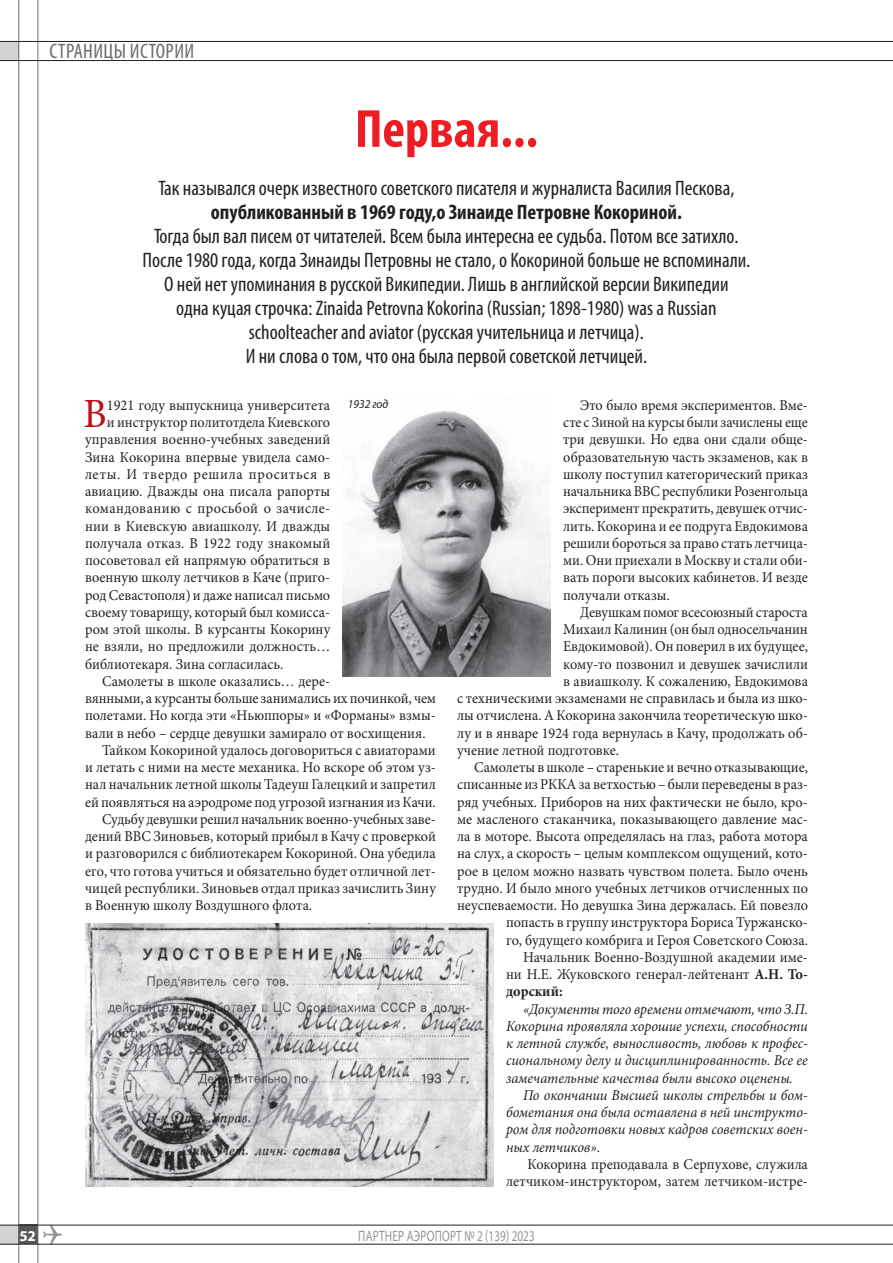
<style>
.page{position:relative;width:893px;height:1263px;background:#fff}
.page>*{position:absolute;margin:0;border:0;box-sizing:border-box;transform-origin:0 0}
.t1{font:700 condensed 54px "Myriad Pro";color:#ee1d23}
.t2{font:41.55px "Minion Pro";color:#bb1018;scale:.95 1}
.t3{font:condensed 21px/24px "Myriad Pro";color:#231f20;text-align:center}
.t4{font:700 condensed 21px "Myriad Pro";color:#231f20}
.t5{font:condensed 21px "Myriad Pro";letter-spacing:.02em;color:#6c6d70}
.t6{font:15px/17.2px "Minion Pro";color:#231f20;text-align:justify;scale:.95 1}
.t7{font:italic 15px/17.2px "Minion Pro";color:#231f20;text-align:justify;scale:.95 1}
.t8{font:15px "Minion Pro";letter-spacing:.025em;color:#231f20;scale:.95 1}
.t9{font:15px "Minion Pro";letter-spacing:.045em;color:#231f20;scale:.95 1}
.t10{font:15px "Myriad Pro";letter-spacing:.02em;color:#939598;scale:.75 1}
.t11{font:700 15px "Minion Pro";color:#231f20;scale:.95 1}
.t12{font:700 15px "Myriad Pro";color:#fff}
.t13{font:italic 12px "Myriad Pro";color:#231f20;scale:.95 1}
.s1{font-weight:700}
.s2{font-style:normal}
</style>
<div class="page">
<div style="left:0;top:1225px;width:18px;height:19px;background:#d3d3d3"></div>
<svg style="left:43px;top:1226px;width:19px;height:18px"></svg>
<div style="left:19px;top:1225px;width:19px;height:19px;background:#57585a"></div>
<hr style="left:38px;top:0;width:1px;height:1263px;background:#6c6d70">
<hr style="left:18px;top:0;width:1px;height:1263px;background:#6c6d70">
<div style="left:0;top:41px;width:19px;height:20px;background:#d3d3d3"></div>
<hr style="left:0;top:41px;width:893px;height:1px;background:#231f20">
<hr style="left:0;top:60px;width:893px;height:1px;background:#231f20">
<hr style="left:0;top:1225px;width:893px;height:1px;background:#231f20">
<hr style="left:0;top:1244px;width:893px;height:1px;background:#231f20">
<img style="left:85px;top:923px;width:408px;height:263px">
<img style="left:343px;top:411px;width:207px;height:266px">
<h3 class="t5" style="left:50px;top:38px;width:146px">СТРАНИЦЫ ИСТОРИИ</h3>
<p class="t12" style="left:19px;top:1226px;width:18px">52</p>
<h1 class="t1" style="left:355px;top:95px;width:185px">Первая...</h1>
<h3 class="t3" style="left:158px;top:176px;width:577px">Так назывался очерк известного советского писателя и журналиста Василия Пескова,</h3>
<h3 class="t4" style="left:211px;top:199px;width:473px">опубликованный в 1969 году,о Зинаиде Петровне Кокориной.</h3>
<p class="t3" style="left:142px;top:224px;width:609px">Тогда был вал писем от читателей. Всем была интересна ее судьба. Потом все затихло.<br>После 1980 года, когда Зинаиды Петровны не стало, о Кокориной больше не вспоминали.<br>О ней нет упоминания в русской Википедии. Лишь в английской версии Википедии<br>одна куцая строчка: Zinaida Petrovna Kokorina (Russian; 1898-1980) was a Russian schoolteacher and aviator (русская учительница и летчица).<br>И ни слова о том, что она была первой советской летчицей.</p>
<p class="t13" style="left:348px;top:396px;width:44px">1932 год</p>
<h2 class="t2" style="left:84px;top:386px;width:26px">В</h2>
<p class="t6" style="left:107px;top:396px;width:237px">1921 году выпускница университета</p>
<p class="t6" style="left:107px;top:414px;width:237px">и инструктор политотдела Киевского</p>
<p class="t6" style="left:85px;top:431px;width:260px">управления военно-учебных заведений</p>
<p class="t6" style="left:85px;top:448px;width:260px">Зина Кокорина впервые увидела само-</p>
<p class="t9" style="left:85px;top:464px;width:260px">леты. И твердо решила проситься в</p>
<p class="t6" style="left:85px;top:483px;width:260px">авиацию. Дважды она писала рапорты</p>
<p class="t8" style="left:85px;top:498px;width:260px">командованию с просьбой о зачисле-</p>
<p class="t6" style="left:85px;top:517px;width:260px">нии в Киевскую авиашколу. И дважды</p>
<p class="t6" style="left:85px;top:534px;width:260px">получала отказ. В 1922 году знакомый</p>
<p class="t6" style="left:85px;top:552px;width:260px">посоветовал ей напрямую обратиться в</p>
<p class="t6" style="left:85px;top:569px;width:260px">военную школу летчиков в Каче (приго-</p>
<p class="t6" style="left:85px;top:586px;width:260px">род Севастополя) и даже написал письмо</p>
<p class="t6" style="left:85px;top:603px;width:260px">своему товарищу, который был комисса-</p>
<p class="t6" style="left:85px;top:621px;width:260px">ром этой школы. В курсанты Кокорину</p>
<p class="t6" style="left:85px;top:638px;width:260px">не взяли, но предложили должность…</p>
<p class="t6" style="left:85px;top:655px;width:210px">библиотекаря. Зина согласилась.</p>
<p class="t6" style="left:102px;top:672px;width:242px">Самолеты в школе оказались… дере-</p>
<p class="t6" style="left:85px;top:690px;width:371px">вянными, а курсанты больше занимались их починкой, чем</p>
<p class="t6" style="left:85px;top:707px;width:371px">полетами. Но когда эти «Ньюппоры» и «Форманы» взмы-</p>
<p class="t6" style="left:85px;top:724px;width:360px">вали в небо – сердце девушки замирало от восхищения.</p>
<p class="t6" style="left:102px;top:741px;width:353px">Тайком Кокориной удалось договориться с авиаторами</p>
<p class="t6" style="left:85px;top:759px;width:371px">и летать с ними на месте механика. Но вскоре об этом уз-</p>
<p class="t6" style="left:85px;top:776px;width:371px">нал начальник летной школы Тадеуш Галецкий и запретил</p>
<p class="t6" style="left:85px;top:793px;width:371px">ей появляться на аэродроме под угрозой изгнания из Качи.</p>
<p class="t6" style="left:102px;top:810px;width:353px">Судьбу девушки решил начальник военно-учебных заве-</p>
<p class="t6" style="left:85px;top:828px;width:371px">дений ВВС Зиновьев, который прибыл в Качу с проверкой</p>
<p class="t6" style="left:85px;top:845px;width:371px">и разговорился с библиотекарем Кокориной. Она убедила</p>
<p class="t6" style="left:85px;top:862px;width:371px">его, что готова учиться и обязательно будет отличной лет-</p>
<p class="t6" style="left:85px;top:879px;width:371px">чицей республики. Зиновьев отдал приказ зачислить Зину</p>
<p class="t6" style="left:85px;top:897px;width:241px">в Военную школу Воздушного флота.</p>
<p class="t6" style="left:563px;top:396px;width:259px;text-indent:17px">Это было время экспериментов. Вме&shy;сте с Зиной на курсы были зачислены еще три девушки. Но едва они сдали обще&shy;образовательную часть экзаменов, как в школу поступил категорический приказ начальника ВВС республики Розенгольца эксперимент прекратить, девушек отчис&shy;лить. Кокорина и ее подруга Евдокимова решили бороться за право стать летчица&shy;ми. Они приехали в Москву и стали оби&shy;вать пороги высоких кабинетов. И везде получали отказы.</p>
<p class="t6" style="left:580px;top:603px;width:241px">Девушкам помог всесоюзный староста</p>
<p class="t6" style="left:563px;top:621px;width:259px">Михаил Калинин (он был односельчанин</p>
<p class="t6" style="left:563px;top:638px;width:259px">Евдокимовой). Он поверил в их будущее,</p>
<p class="t6" style="left:563px;top:655px;width:259px">кому-то позвонил и девушек зачислили</p>
<p class="t6" style="left:563px;top:672px;width:259px">в авиашколу. К сожалению, Евдокимова</p>
<p class="t6" style="left:457px;top:690px;width:371px">с техническими экзаменами не справилась и была из шко-</p>
<p class="t6" style="left:457px;top:707px;width:371px">лы отчислена. А Кокорина закончила теоретическую шко-</p>
<p class="t6" style="left:457px;top:724px;width:371px">лу и в январе 1924 года вернулась в Качу, продолжать об-</p>
<p class="t6" style="left:457px;top:741px;width:172px">учение летной подготовке.</p>
<p class="t6" style="left:474px;top:759px;width:353px">Самолеты в школе – старенькие и вечно отказывающие,</p>
<p class="t6" style="left:457px;top:776px;width:371px">списанные из РККА за ветхостью – были переведены в раз-</p>
<p class="t6" style="left:457px;top:793px;width:371px">ряд учебных. Приборов на них фактически не было, кро-</p>
<p class="t6" style="left:457px;top:810px;width:371px">ме масленого стаканчика, показывающего давление мас-</p>
<p class="t6" style="left:457px;top:828px;width:371px">ла в моторе. Высота определялась на глаз, работа мотора</p>
<p class="t6" style="left:457px;top:845px;width:371px">на слух, а скорость – целым комплексом ощущений, кото-</p>
<p class="t6" style="left:457px;top:862px;width:371px">рое в целом можно назвать чувством полета. Было очень</p>
<p class="t6" style="left:457px;top:879px;width:371px">трудно. И было много учебных летчиков отчисленных по</p>
<p class="t6" style="left:457px;top:897px;width:371px">неуспеваемости. Но девушка Зина держалась. Ей повезло</p>
<p class="t6" style="left:506px;top:914px;width:319px">попасть в группу инструктора Бориса Туржанско-</p>
<p class="t6" style="left:506px;top:931px;width:319px">го, будущего комбрига и Героя Советского Союза.</p>
<p class="t6" style="left:523px;top:948px;width:301px">Начальник Военно-Воздушной академии име-</p>
<p class="t6" style="left:506px;top:966px;width:319px">ни Н.Е. Жуковского генерал-лейтенант <span class="s1">А.Н. То-</span></p>
<p class="t11" style="left:506px;top:981px;width:61px">дорский:</p>
<p class="t7" style="left:506px;top:1000px;width:319px;text-indent:17px">«Документы того времени отмечают, что З.П.<br>Кокорина проявляла хорошие успехи, способности к летной службе, выносливость, любовь к профес&shy;сиональному делу и дисциплинированность. Все ее замечательные качества были высоко оценены.</p>
<p class="t7" style="left:506px;top:1086px;width:319px;text-indent:17px">По окончании Высшей школы стрельбы и бом&shy;бометания она была оставлена в ней инструкто&shy;ром для подготовки новых кадров советских воен&shy;ных летчиков»<span class="s2">.</span></p>
<p class="t6" style="left:506px;top:1155px;width:319px;text-align:right">Кокорина преподавала в Серпухове, служила летчиком-инструктором, затем летчиком-истре-</p>
<p class="t10" style="left:358px;top:1226px;width:237px">ПАРТНЕР АЭРОПОРТ № 2 (139) 2023</p>
</div>
